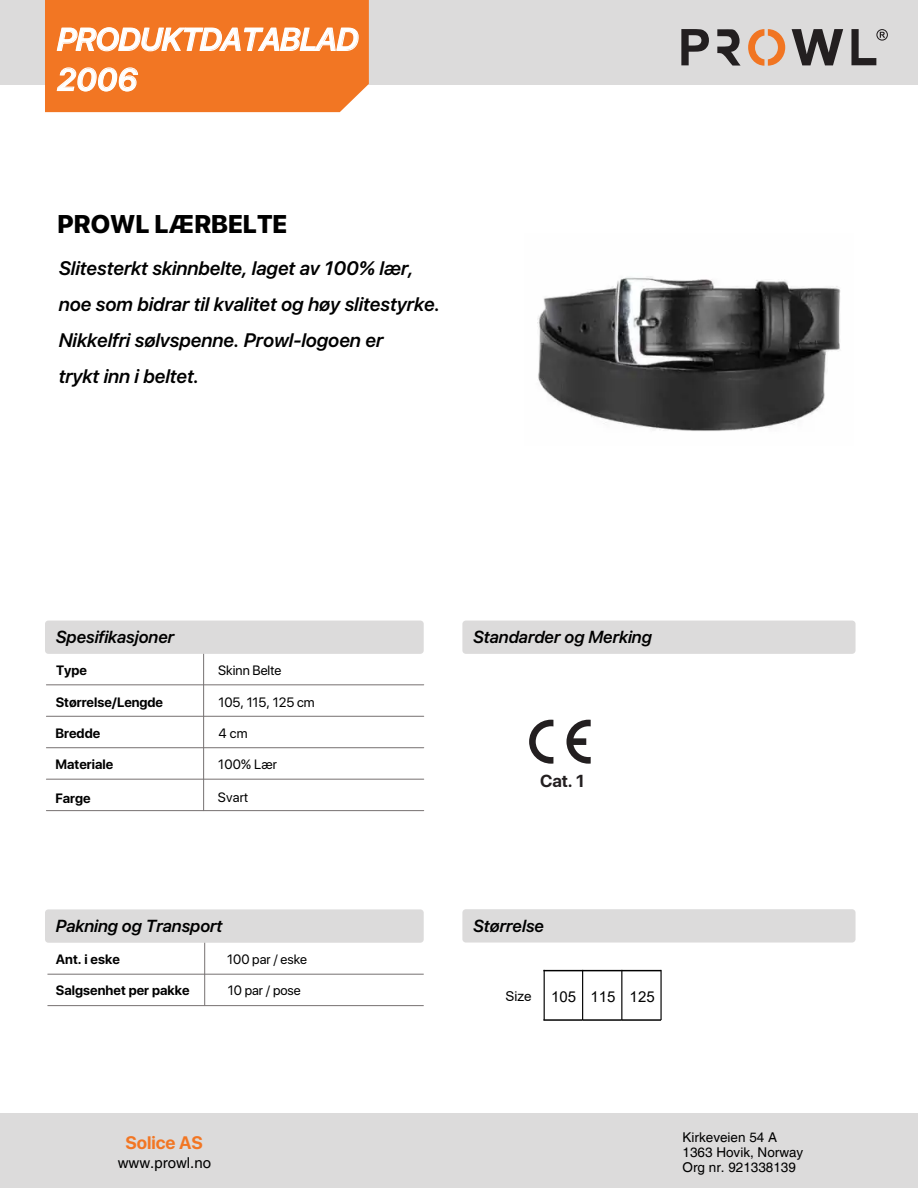
<style>
.page{position:relative;width:918px;height:1188px;background:#fff}
.page>*{position:absolute;margin:0;border:0;box-sizing:border-box;transform-origin:0 0}
.t1{font:italic 600 31.5px "SF Pro Display";letter-spacing:-.02em;color:#fff}
.t2{font:800 25.5px "SF Pro Display";color:#000}
.t3{font:italic 600 19.5px/36px "SF Pro Display";color:#000}
.t4{font:700 18px "SF Pro Display";color:#f27623}
.t5{font:italic 600 17.4px "SF Pro Display";color:#000}
.t6{font:700 17.25px "SF Pro Display";color:#231f20}
.t7{font:15px "Helvetica";color:#000}
.t8{font:15px "Arial";color:#000}
.t9{font:700 13.5px "SF Pro Display";letter-spacing:.005em;color:#000}
.t10{font:13.5px "SF Pro Display";color:#000}
.t11{font:13.5px/15px "Helvetica";color:#000}
.t12{font:13.5px "Arial";color:#000}
</style>
<div class="page">
<div style="left:0;top:0;width:918px;height:85px;background:#dcdbdb"></div>
<div style="left:0;top:1114px;width:918px;height:74px;background:#dcdbdb"></div>
<hr style="left:203px;top:653px;width:1px;height:158px;background:#767171">
<hr style="left:46px;top:684px;width:378px;height:1px;background:#767171">
<hr style="left:46px;top:716px;width:378px;height:1px;background:#767171">
<hr style="left:46px;top:747px;width:378px;height:1px;background:#767171">
<hr style="left:46px;top:779px;width:378px;height:1px;background:#767171">
<hr style="left:46px;top:810px;width:378px;height:1px;background:#767171">
<div style="left:462px;top:621px;width:394px;height:33px;background:#dcdbdb;border-radius:3px"></div>
<div style="left:45px;top:909px;width:379px;height:34px;background:#dcdbdb;border-radius:3px"></div>
<div style="left:462px;top:909px;width:394px;height:34px;background:#dcdbdb;border-radius:3px"></div>
<hr style="left:204px;top:943px;width:1px;height:63px;background:#767171">
<hr style="left:47px;top:974px;width:377px;height:1px;background:#767171">
<hr style="left:47px;top:1005px;width:377px;height:1px;background:#767171">
<svg style="left:45px;top:0;width:324px;height:112px;background:#f28033"></svg>
<svg style="left:566px;top:720px;width:25px;height:44px"></svg>
<svg style="left:529px;top:720px;width:24px;height:44px"></svg>
<div style="left:45px;top:621px;width:379px;height:33px;background:#dcdbdb;border-radius:3px"></div>
<hr style="left:544px;top:970px;width:1px;height:50px;background:#000">
<hr style="left:582px;top:970px;width:1px;height:50px;background:#000">
<hr style="left:543px;top:1019px;width:40px;height:2px;background:#000">
<hr style="left:543px;top:970px;width:40px;height:1px;background:#000">
<hr style="left:621px;top:970px;width:1px;height:50px;background:#000">
<hr style="left:583px;top:1019px;width:39px;height:2px;background:#000">
<hr style="left:583px;top:970px;width:39px;height:1px;background:#000">
<hr style="left:660px;top:970px;width:2px;height:50px;background:#000">
<hr style="left:622px;top:1019px;width:39px;height:2px;background:#000">
<hr style="left:622px;top:970px;width:39px;height:1px;background:#000">
<svg style="left:681px;top:29px;width:28px;height:36px"></svg>
<svg style="left:792px;top:29px;width:51px;height:36px"></svg>
<svg style="left:717px;top:29px;width:24px;height:37px"></svg>
<svg style="left:748px;top:29px;width:37px;height:37px"></svg>
<svg style="left:851px;top:29px;width:37px;height:36px"></svg>
<img style="left:537px;top:276px;width:304px;height:155px">
<h1 class="t1" style="left:56px;top:17px;width:303px">PRODUKTDATABLAD</h1>
<h1 class="t1" style="left:57px;top:57px;width:82px">2006</h1>
<h2 class="t2" style="left:58px;top:206px;width:231px">PROWL LÆRBELTE</h2>
<p class="t3" style="left:58px;top:250px;width:383px">Slitesterkt skinnbelte, laget av 100% lær, noe som bidrar til kvalitet og høy slitestyrke.<br>Nikkelfri sølvspenne. Prowl-logoen er<br>trykt inn i beltet.</p>
<p class="t5" style="left:55px;top:625px;width:120px">Spesifikasjoner</p>
<p class="t9" style="left:56px;top:662px;width:32px">Type</p>
<p class="t10" style="left:218px;top:659px;width:65px">Skinn Belte</p>
<p class="t9" style="left:56px;top:695px;width:109px">Størrelse/Lengde</p>
<p class="t10" style="left:218px;top:692px;width:98px">105, 115, 125 cm</p>
<p class="t9" style="left:55px;top:725px;width:46px">Bredde</p>
<p class="t10" style="left:219px;top:723px;width:31px">4 cm</p>
<p class="t9" style="left:55px;top:757px;width:60px">Materiale</p>
<p class="t10" style="left:218px;top:754px;width:60px">100% Lær</p>
<p class="t9" style="left:55px;top:791px;width:37px">Farge</p>
<p class="t10" style="left:218px;top:787px;width:32px">Svart</p>
<p class="t5" style="left:473px;top:625px;width:180px">Standarder og Merking</p>
<p class="t6" style="left:540px;top:771px;width:46px">Cat. 1</p>
<p class="t5" style="left:55px;top:914px;width:168px">Pakning og Transport</p>
<p class="t5" style="left:473px;top:913px;width:72px">Størrelse</p>
<p class="t9" style="left:56px;top:952px;width:65px">Ant. i eske</p>
<p class="t10" style="left:227px;top:949px;width:81px">100 par / eske</p>
<p class="t9" style="left:56px;top:983px;width:135px">Salgsenhet per pakke</p>
<p class="t10" style="left:228px;top:980px;width:74px">10 par / pose</p>
<p class="t12" style="left:506px;top:987px;width:28px">Size</p>
<p class="t8" style="left:551px;top:987px;width:105px">105 115 125</p>
<p class="t4" style="left:125px;top:1133px;width:79px">Solice AS</p>
<p class="t7" style="left:118px;top:1154px;width:95px">www.prowl.no</p>
<p class="t11" style="left:683px;top:1131px;width:122px">Kirkeveien 54 A<br>1363 Hovik, Norway<br>Org nr. 921338139</p>
</div>
